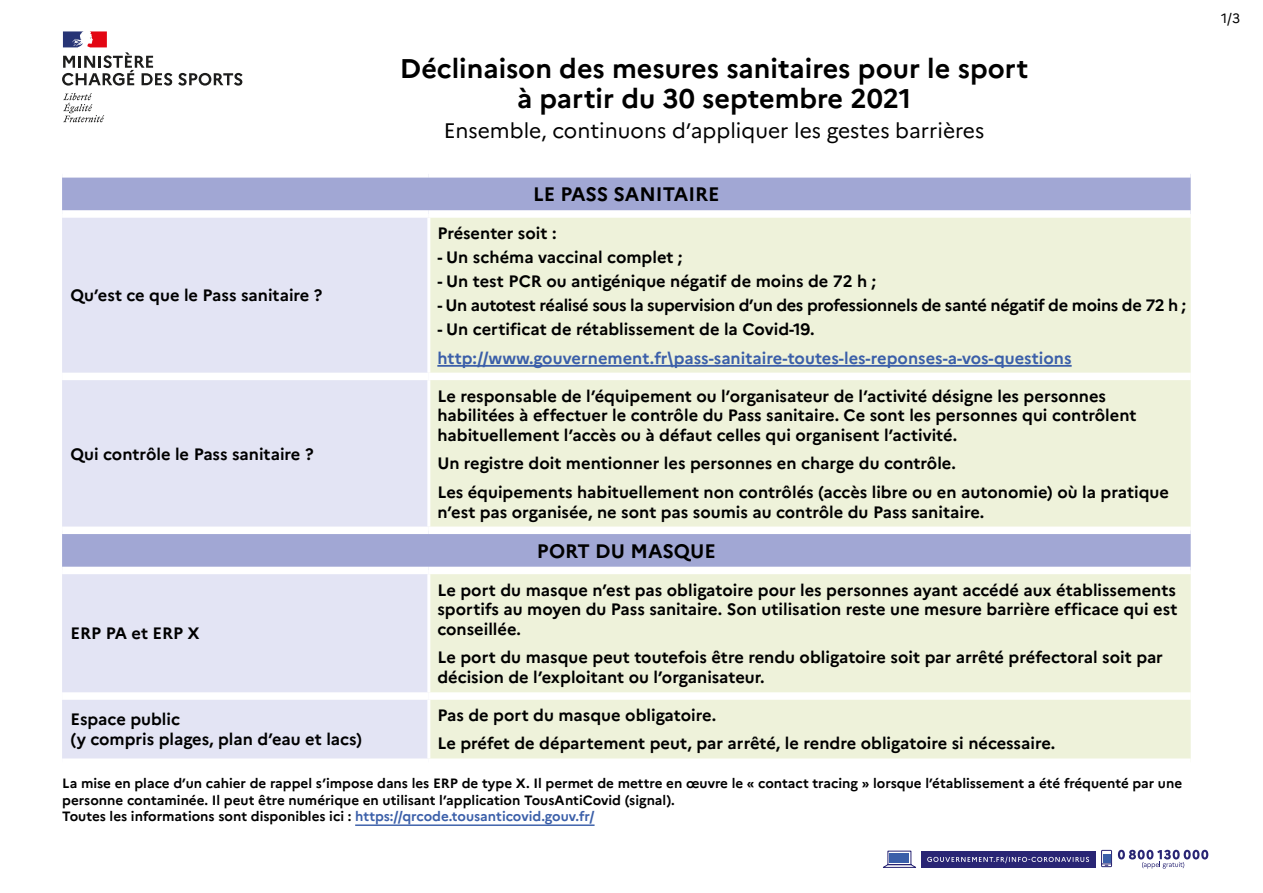
<style>
.page{position:relative;width:1263px;height:893px;background:#fff}
.page>*{position:absolute;margin:0;border:0;box-sizing:border-box;transform-origin:0 0}
.t1{font:700 27px/30px "Marianne";color:#000;text-align:center}
.t2{font:21px "Marianne";color:#000}
.t3{font:700 19.5px "Marianne";color:#000}
.t4{font:700 16.5px/19.8px "Marianne";color:#000}
.t5{font:700 16.5px "Marianne";letter-spacing:-.02em;color:#000}
.t6{font:700 16.5px "Marianne";color:#3b5fa9}
.t7{font:700 13.5px/16.2px "Marianne";color:#000}
.t8{font:13.5px "Marianne";color:#000}
.s1{color:#3b5fa9}
</style>
<div class="page">
<svg style="left:1118px;top:850px;width:90px;height:19px"></svg>
<svg style="left:1101px;top:850px;width:11px;height:17px"></svg>
<div style="left:1103px;top:854px;width:7px;height:9px;background:#3b5fa9"></div>
<svg style="left:883px;top:850px;width:33px;height:18px"></svg>
<div style="left:890px;top:853px;width:19px;height:10px;background:#3b5fa9"></div>
<div style="left:921px;top:851px;width:174px;height:17px;background:#292574"></div>
<svg style="left:927px;top:857px;width:162px;height:6px"></svg>
<div style="left:62px;top:178px;width:1129px;height:32px;background:#a1a7d4"></div>
<div style="left:62px;top:218px;width:367px;height:540px;background:#e3e4f4"></div>
<svg style="left:429px;top:218px;width:762px;height:540px;background:#e9edd9"></svg>
<div style="left:62px;top:373px;width:367px;height:7px;background:#fff"></div>
<div style="left:429px;top:373px;width:762px;height:7px;background:#fff"></div>
<div style="left:62px;top:527px;width:367px;height:7px;background:#fff"></div>
<div style="left:429px;top:527px;width:762px;height:7px;background:#fff"></div>
<div style="left:62px;top:567px;width:367px;height:7px;background:#fff"></div>
<div style="left:429px;top:567px;width:762px;height:7px;background:#fff"></div>
<div style="left:62px;top:692px;width:367px;height:8px;background:#fff"></div>
<div style="left:429px;top:692px;width:762px;height:8px;background:#fff"></div>
<hr style="left:427px;top:218px;width:3px;height:155px;background:#fff">
<hr style="left:427px;top:380px;width:3px;height:147px;background:#fff">
<hr style="left:427px;top:574px;width:3px;height:118px;background:#fff">
<hr style="left:427px;top:700px;width:3px;height:58px;background:#fff">
<hr style="left:437px;top:365px;width:635px;height:2px;background:#3b5fa9">
<hr style="left:355px;top:824px;width:240px;height:2px;background:#3b5fa9">
<svg style="left:63px;top:93px;width:41px;height:29px"></svg>
<svg style="left:178px;top:73px;width:65px;height:13px"></svg>
<svg style="left:62px;top:31px;width:110px;height:55px"></svg>
<h1 class="t1" style="left:400px;top:54px;width:630px">Déclinaison des mesures sanitaires pour le sport à partir du 30 septembre 2021</h1>
<p class="t2" style="left:444px;top:118px;width:542px">Ensemble, continuons d’appliquer les gestes barrières</p>
<p class="t4" style="left:71px;top:286px;width:253px">Qu’est ce que le Pass sanitaire ?</p>
<p class="t4" style="left:71px;top:444px;width:244px">Qui contrôle le Pass sanitaire ?</p>
<p class="t4" style="left:71px;top:624px;width:131px">ERP PA et ERP X</p>
<p class="t3" style="left:533px;top:182px;width:188px">LE PASS SANITAIRE</p>
<p class="t4" style="left:437px;top:223px;width:121px">Présenter soit :</p>
<p class="t4" style="left:437px;top:247px;width:247px">- Un schéma vaccinal complet ;</p>
<p class="t4" style="left:437px;top:271px;width:440px">- Un test PCR ou antigénique négatif de moins de 72 h ;</p>
<p class="t5" style="left:437px;top:295px;width:750px">- Un autotest réalisé sous la supervision d’un des professionnels de santé négatif de moins de 72 h ;</p>
<p class="t4" style="left:437px;top:320px;width:379px">- Un certificat de rétablissement de la Covid-19.</p>
<p class="t6" style="left:437px;top:348px;width:636px">http://www.gouvernement.fr\pass-sanitaire-toutes-les-reponses-a-vos-questions</p>
<p class="t4" style="left:437px;top:386px;width:701px">Le responsable de l’équipement ou l’organisateur de l’activité désigne les personnes habilitées à effectuer le contrôle du Pass sanitaire. Ce sont les personnes qui contrôlent habituellement l’accès ou à défaut celles qui organisent l’activité.</p>
<p class="t4" style="left:437px;top:449px;width:733px;line-height:28.3px">Un registre doit mentionner les personnes en charge du contrôle.<br>Les équipements habituellement non contrôlés (accès libre ou en autonomie) où la pratique</p>
<p class="t4" style="left:437px;top:502px;width:548px">n’est pas organisée, ne sont pas soumis au contrôle du Pass sanitaire.</p>
<p class="t3" style="left:537px;top:539px;width:180px">PORT DU MASQUE</p>
<p class="t4" style="left:437px;top:580px;width:741px;text-align:justify">Le port du masque n’est pas obligatoire pour les personnes ayant accédé aux établissements sportifs au moyen du Pass sanitaire. Son utilisation reste une mesure barrière efficace qui est conseillée.</p>
<p class="t4" style="left:437px;top:648px;width:727px">Le port du masque peut toutefois être rendu obligatoire soit par arrêté préfectoral soit par décision de l’exploitant ou l’organisateur.</p>
<p class="t4" style="left:71px;top:710px;width:293px">Espace public<br>(y compris plages, plan d’eau et lacs)</p>
<p class="t4" style="left:437px;top:701px;width:619px;line-height:28.3px">Pas de port du masque obligatoire.<br>Le préfet de département peut, par arrêté, le rendre obligatoire si nécessaire.</p>
<p class="t7" style="left:62px;top:775px;width:1121px">La mise en place d’un cahier de rappel s’impose dans les ERP de type X. Il permet de mettre en œuvre le « contact tracing » lorsque l’établissement a été fréquenté par une personne contaminée. Il peut être numérique en utilisant l’application TousAntiCovid (signal).<br>Toutes les informations sont disponibles ici : <span class="s1">https://qrcode.tousanticovid.gouv.fr/</span></p>
<p class="t8" style="left:1221px;top:10px;width:21px">1/3</p>
</div>
